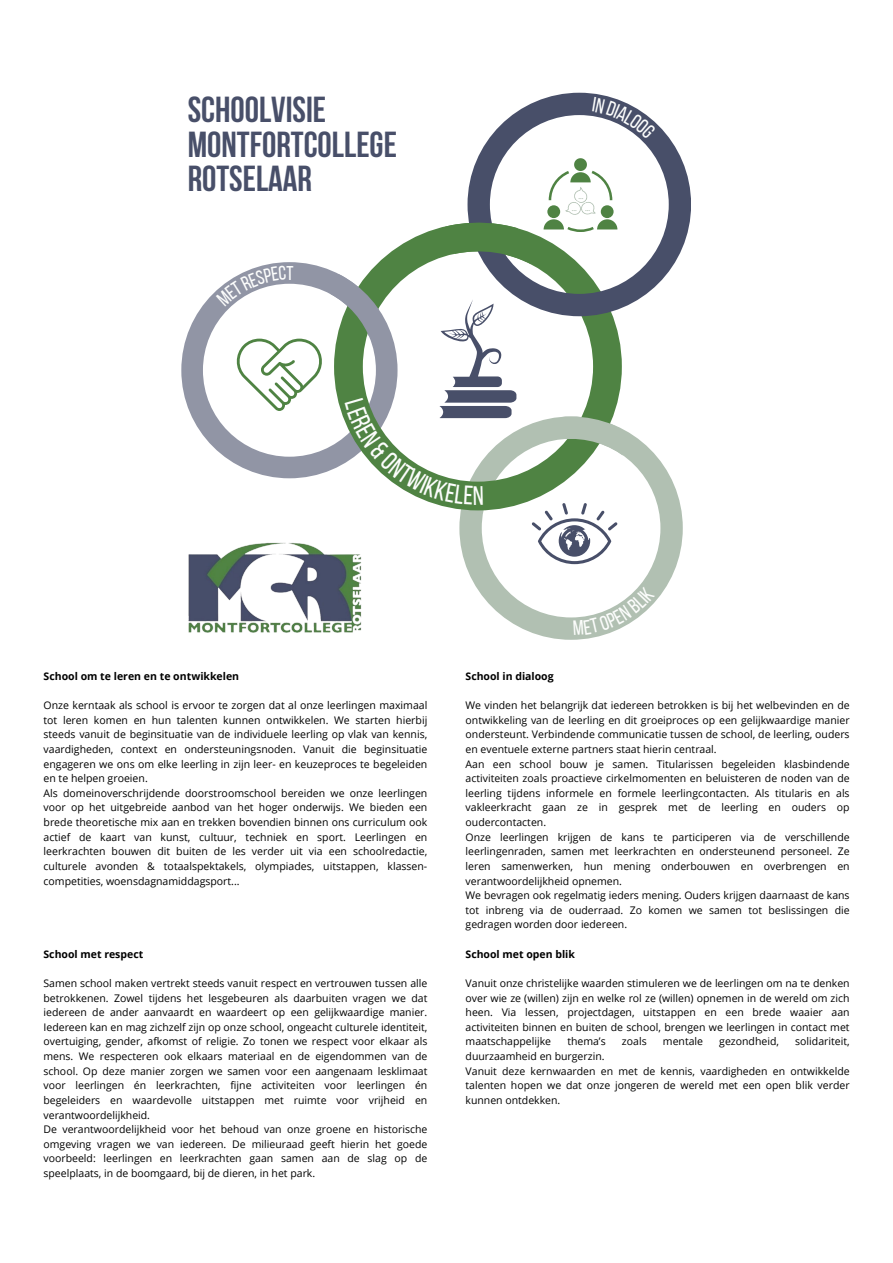
<style>
.page{position:relative;width:893px;height:1263px;background:#fff}
.page>*{position:absolute;margin:0;border:0;box-sizing:border-box;transform-origin:0 0}
.t1{font:700 36.08px/34.3px "Bebas Neue";color:#484f69}
.t2{font:19.95px "Bebas Neue";color:#fcfdfc}
.t3{font:10.5px/14.6px "Open Sans";color:#000;text-align:justify}
.t4{font:700 10.5px "Open Sans";color:#000}
.t5{font:700 6px "Open Sans";color:#b1c0b2}
</style>
<div class="page">
<img style="left:188px;top:554px;width:174px;height:79px">
<svg style="left:465px;top:429px;width:218px;height:211px"></svg>
<div style="left:560px;top:542px;width:38px;height:38px;background:#fff;border-radius:50%"></div>
<svg style="left:181px;top:291px;width:35px;height:159px;fill:#9195a5"></svg>
<svg style="left:477px;top:93px;width:214px;height:215px"></svg>
<svg style="left:573px;top:586px;width:82px;height:49px"></svg>
<svg style="left:592px;top:97px;width:64px;height:42px"></svg>
<svg style="left:216px;top:158px;width:406px;height:406px"></svg>
<h1 class="t1" style="left:188px;top:96px;width:211px">SCHOOLVISIE<br>MONTfORTCOLLEGE<br>ROTSELAAR</h1>
<h2 class="t2" style="left:286px;top:265px;width:9px">t</h2>
<p class="t5" style="left:578px;top:193px;width:7px">...</p>
<p class="t5" style="left:572px;top:205px;width:7px">...</p>
<p class="t5" style="left:585px;top:205px;width:7px">...</p>
<h3 class="t4" style="left:44px;top:668px;width:197px">School om te leren en te ontwikkelen</h3>
<h1 class="t3" style="left:44px;top:698px;width:385px">Onze kerntaak als school is ervoor te zorgen dat al onze leerlingen maximaal tot leren komen en hun talenten kunnen ontwikkelen. We starten hierbij steeds vanuit de beginsituatie van de individuele leerling op vlak van kennis, vaardigheden, context en ondersteuningsnoden. Vanuit die beginsituatie engageren we ons om elke leerling in zijn leer- en keuzeproces te begeleiden en te helpen groeien.</h1>
<p class="t3" style="left:44px;top:785px;width:385px">Als domeinoverschrijdende doorstroomschool bereiden we onze leerlingen voor op het uitgebreide aanbod van het hoger onderwijs. We bieden een brede theoretische mix aan en trekken bovendien binnen ons curriculum ook actief de kaart van kunst, cultuur, techniek en sport. Leerlingen en leerkrachten bouwen dit buiten de les verder uit via een schoolredactie, culturele avonden &amp; totaalspektakels, olympiades, uitstappen, klassen&shy;competities, woensdagnamiddagsport...</p>
<p class="t4" style="left:44px;top:946px;width:101px">School met respect</p>
<p class="t3" style="left:44px;top:975px;width:385px">Samen school maken vertrekt steeds vanuit respect en vertrouwen tussen alle betrokkenen. Zowel tijdens het lesgebeuren als daarbuiten vragen we dat iedereen de ander aanvaardt en waardeert op een gelijkwaardige manier.<br>Iedereen kan en mag zichzelf zijn op onze school, ongeacht culturele identiteit, overtuiging, gender, afkomst of religie. Zo tonen we respect voor elkaar als mens. We respecteren ook elkaars materiaal en de eigendommen van de school. Op deze manier zorgen we samen voor een aangenaam lesklimaat voor leerlingen én leerkrachten, fijne activiteiten voor leerlingen én begeleiders en waardevolle uitstappen met ruimte voor vrijheid en verantwoordelijkheid.</p>
<p class="t3" style="left:44px;top:1122px;width:385px">De verantwoordelijkheid voor het behoud van onze groene en historische omgeving vragen we van iedereen. De milieuraad geeft hierin het goede voorbeeld: leerlingen en leerkrachten gaan samen aan de slag op de speelplaats, in de boomgaard, bij de dieren, in het park.</p>
<p class="t4" style="left:465px;top:669px;width:90px">School in dialoog</p>
<p class="t3" style="left:465px;top:698px;width:385px">We vinden het belangrijk dat iedereen betrokken is bij het welbevinden en de ontwikkeling van de leerling en dit groeiproces op een gelijkwaardige manier ondersteunt. Verbindende communicatie tussen de school, de leerling, ouders en eventuele externe partners staat hierin centraal.</p>
<p class="t3" style="left:465px;top:756px;width:385px">Aan een school bouw je samen. Titularissen begeleiden klasbindende activiteiten zoals proactieve cirkelmomenten en beluisteren de noden van de leerling tijdens informele en formele leerlingcontacten. Als titularis en als vakleerkracht gaan ze in gesprek met de leerling en ouders op oudercontacten.</p>
<p class="t3" style="left:465px;top:829px;width:385px">Onze leerlingen krijgen de kans te participeren via de verschillende leerlingenraden, samen met leerkrachten en ondersteunend personeel. Ze leren samenwerken, hun mening onderbouwen en overbrengen en verantwoordelijkheid opnemen.</p>
<p class="t3" style="left:465px;top:888px;width:385px">We bevragen ook regelmatig ieders mening. Ouders krijgen daarnaast de kans tot inbreng via de ouderraad. Zo komen we samen tot beslissingen die gedragen worden door iedereen.</p>
<p class="t4" style="left:465px;top:946px;width:111px">School met open blik</p>
<p class="t3" style="left:465px;top:975px;width:385px">Vanuit onze christelijke waarden stimuleren we de leerlingen om na te denken over wie ze (willen) zijn en welke rol ze (willen) opnemen in de wereld om zich heen. Via lessen, projectdagen, uitstappen en een brede waaier aan activiteiten binnen en buiten de school, brengen we leerlingen in contact met maatschappelijke</p>
<p class="t3" style="left:567px;top:1034px;width:40px">thema’s</p>
<p class="t3" style="left:622px;top:1034px;width:26px">zoals</p>
<p class="t3" style="left:663px;top:1034px;width:42px">mentale</p>
<p class="t3" style="left:719px;top:1034px;width:61px">gezondheid,</p>
<p class="t3" style="left:795px;top:1034px;width:56px">solidariteit,</p>
<p class="t3" style="left:465px;top:1049px;width:141px">duurzaamheid en burgerzin.</p>
<p class="t3" style="left:465px;top:1063px;width:385px">Vanuit deze kernwaarden en met de kennis, vaardigheden en ontwikkelde talenten hopen we dat onze jongeren de wereld met een open blik verder kunnen ontdekken.</p>
</div>
